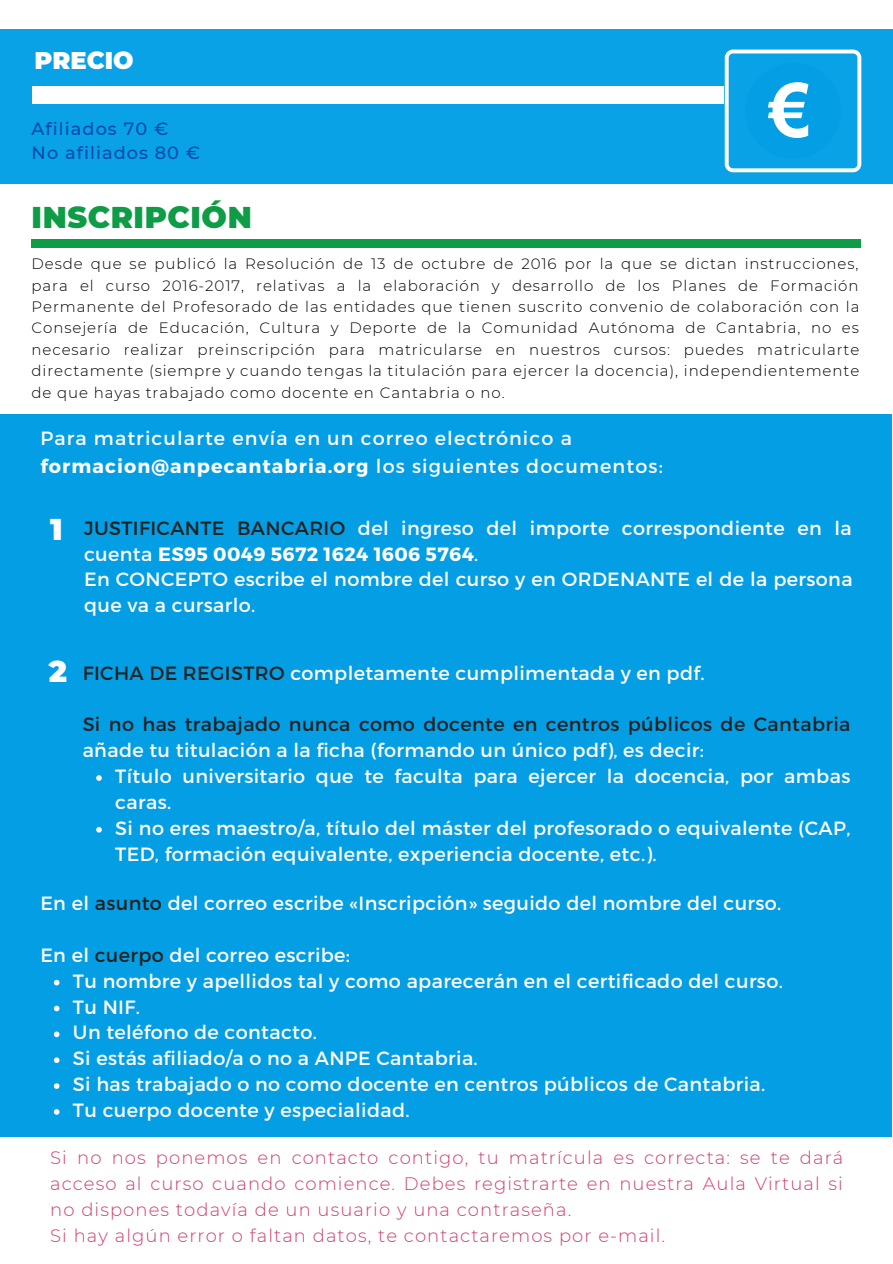
<style>
.page{position:relative;width:893px;height:1264px;background:#fff}
.page>*{position:absolute;margin:0;border:0;box-sizing:border-box;transform-origin:0 0}
.t1{font:900 30px "Montserrat";letter-spacing:.02em;color:#0e9c46}
.t2{font:900 30px "Montserrat";color:#fff}
.t3{font:900 24.15px "Montserrat";color:#fff}
.t4{font:19.2px/25.8px "Montserrat";letter-spacing:.02em;color:#fff}
.t5{font:19.2px/28px "Montserrat";letter-spacing:.06em;color:#fff}
.t6{font:19.2px "Montserrat";letter-spacing:.02em;color:#222}
.t7{font:300 18px/25.8px "Montserrat";letter-spacing:.06em;color:#cf3f6f}
.t8{font:500 17.7px/24.8px "Montserrat";letter-spacing:.06em;color:#004aad}
.t9{font:300 15px/21.3px "Montserrat";letter-spacing:.06em;color:#000;text-align:justify}
.s1{font-weight:700}
.s2{font-weight:900;font-size:30px}
.s3{color:#222}
</style>
<div class="page">
<div style="left:32px;top:239px;width:828px;height:9px;background:#0e9c46"></div>
<div style="left:0;top:29px;width:892px;height:155px;background:#09a2e6"></div>
<div style="left:32px;top:87px;width:691px;height:17px;background:#fff"></div>
<svg style="left:724px;top:50px;width:137px;height:122px"></svg>
<div style="left:0;top:414px;width:891px;height:722px;background:#049ee4"></div>
<svg style="left:96px;top:775px;width:6px;height:5px"></svg>
<svg style="left:96px;top:827px;width:6px;height:5px"></svg>
<svg style="left:54px;top:979px;width:5px;height:6px"></svg>
<svg style="left:54px;top:1005px;width:5px;height:6px"></svg>
<svg style="left:54px;top:1031px;width:5px;height:6px"></svg>
<svg style="left:54px;top:1057px;width:5px;height:6px"></svg>
<svg style="left:54px;top:1083px;width:5px;height:5px"></svg>
<svg style="left:54px;top:1109px;width:5px;height:5px"></svg>
<p class="t3" style="left:35px;top:46px;width:100px">PRECIO</p>
<p class="t8" style="left:32px;top:116px;width:170px">Afiliados 70 €<br>No afiliados 80 €</p>
<h1 class="t1" style="left:32px;top:199px;width:222px">INSCRIPCIÓN</h1>
<p class="t9" style="left:32px;top:253px;width:829px">Desde que se publicó la Resolución de 13 de octubre de 2016 por la que se dictan instrucciones, para el curso 2016-2017, relativas a la elaboración y desarrollo de los Planes de Formación Permanente del Profesorado de las entidades que tienen suscrito convenio de colaboración con la Consejería de Educación, Cultura y Deporte de la Comunidad Autónoma de Cantabria, no es necesario realizar preinscripción para matricularse en nuestros cursos: puedes matricularte directamente (siempre y cuando tengas la titulación para ejercer la docencia), independientemente de que hayas trabajado como docente en Cantabria o no.</p>
<p class="t5" style="left:40px;top:423px;width:623px">Para matricularte envía en un correo electrónico a <span class="s1">formacion@anpecantabria.org</span> los siguientes documentos:</p>
<p class="t4" style="left:84px;top:514px;width:770px;text-indent:-34px"><span class="s2">1</span> <span class="s3">JUSTIFICANTE BANCARIO</span> del ingreso del importe correspondiente en la cuenta <span class="s1">ES95 0049 5672 1624 1606 5764</span>.<br>En CONCEPTO escribe el nombre del curso y en ORDENANTE el de la persona que va a cursarlo.</p>
<h1 class="t2" style="left:49px;top:653px;width:20px">2</h1>
<p class="t4" style="left:83px;top:659px;width:623px"><span class="s3">FICHA DE REGISTRO</span> completamente cumplimentada y en pdf.</p>
<p class="t6" style="left:83px;top:712px;width:769px">Si no has trabajado nunca como docente en centros públicos de Cantabria</p>
<p class="t4" style="left:83px;top:736px;width:622px">añade tu titulación a la ficha (formando un único pdf), es decir:</p>
<p class="t4" style="left:115px;top:762px;width:736px">Título universitario que te faculta para ejercer la docencia, por ambas caras.<br>Si no eres maestro/a, título del máster del profesorado o equivalente (CAP, TED, formación equivalente, experiencia docente, etc.).</p>
<p class="t4" style="left:40px;top:889px;width:742px">En el <span class="s3">asunto</span> del correo escribe «Inscripción» seguido del nombre del curso.</p>
<p class="t4" style="left:40px;top:941px;width:311px">En el <span class="s3">cuerpo</span> del correo escribe:</p>
<h1 class="t2" style="left:44px;top:934px;width:23px">4</h1>
<p class="t4" style="left:73px;top:967px;width:711px">Tu nombre y apellidos tal y como aparecerán en el certificado del curso.<br>Tu NIF.<br>Un teléfono de contacto.<br>Si estás afiliado/a o no a ANPE Cantabria.<br>Si has trabajado o no como docente en centros públicos de Cantabria.<br>Tu cuerpo docente y especialidad.</p>
<p class="t7" style="left:50px;top:1144px;width:794px">Si no nos ponemos en contacto contigo, tu matrícula es correcta: se te dará acceso al curso cuando comience. Debes registrarte en nuestra Aula Virtual si no dispones todavía de un usuario y una contraseña.<br>Si hay algún error o faltan datos, te contactaremos por e-mail.</p>
</div>
